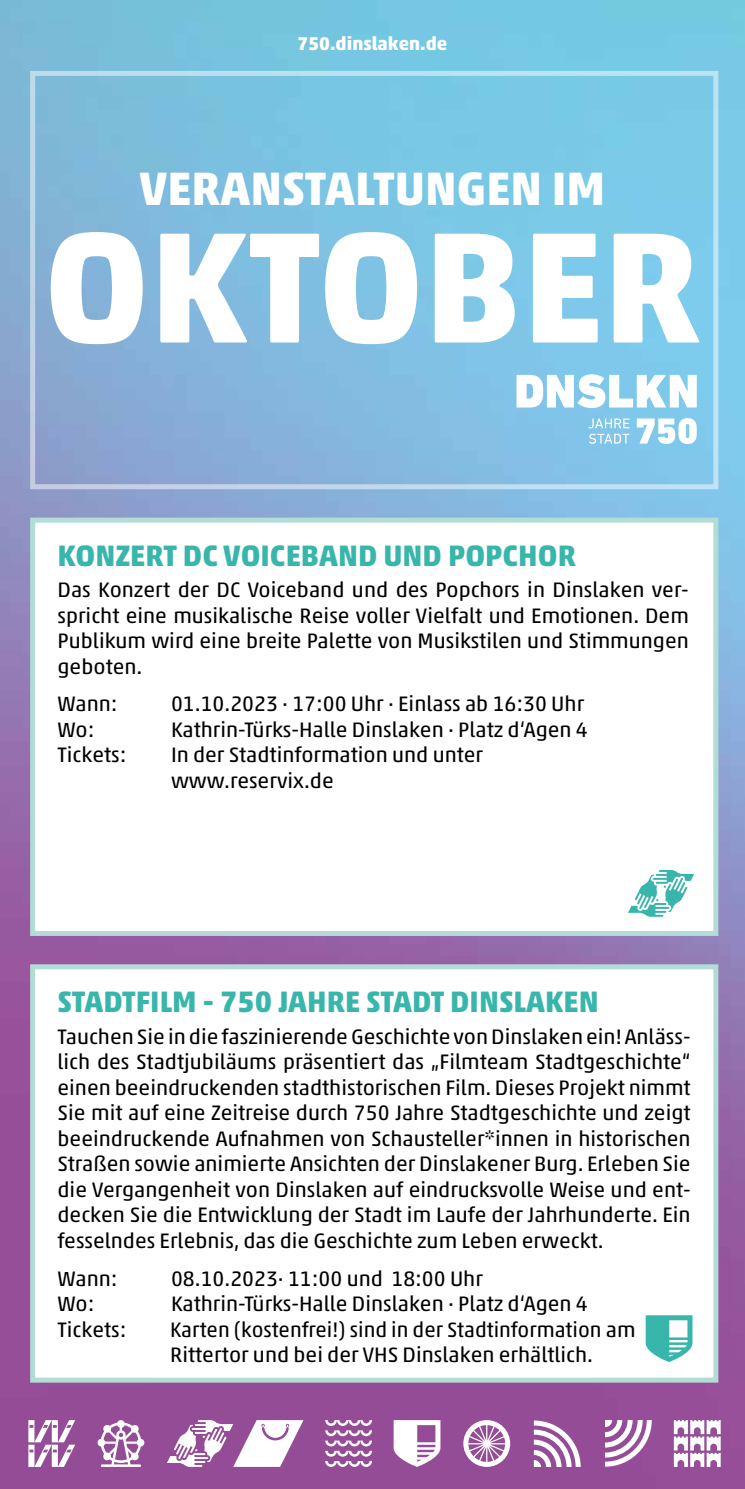
<style>
.page{position:relative;width:745px;height:1489px;background:#fff}
.page>*{position:absolute;margin:0;border:0;box-sizing:border-box;transform-origin:0 0}
.t1{font:700 160px "Akko Pro";color:#fff}
.t2{font:700 47.5px "Akko Pro";color:#fff}
.t3{font:700 30px "Akko Pro";color:#38b6ab}
.t4{font:21.25px/25.5px "Akko Pro";color:#000;text-align:justify}
.t5{font:700 18.75px "Akko Pro";color:#fff}
</style>
<div class="page">
<img style="left:0;top:0;width:744px;height:1488px">
<svg style="left:28px;top:1419px;width:1px;height:23px"></svg>
<div style="left:28px;top:1444px;width:6px;height:22px;background:#d6bbd7"></div>
<svg style="left:29px;top:1419px;width:46px;height:47px"></svg>
<svg style="left:97px;top:1419px;width:47px;height:47px"></svg>
<svg style="left:167px;top:1419px;width:136px;height:47px"></svg>
<svg style="left:325px;top:1419px;width:47px;height:47px"></svg>
<svg style="left:393px;top:1419px;width:47px;height:47px"></svg>
<svg style="left:463px;top:1419px;width:47px;height:47px"></svg>
<svg style="left:533px;top:1420px;width:47px;height:46px"></svg>
<svg style="left:602px;top:1419px;width:49px;height:47px"></svg>
<svg style="left:673px;top:1419px;width:47px;height:47px"></svg>
<div style="left:30px;top:517px;width:688px;height:418px;background:#fff;border:5px solid #b3dcd6"></div>
<div style="left:30px;top:964px;width:688px;height:418px;background:#fff;border:5px solid #b3dcd6"></div>
<svg style="left:516px;top:374px;width:180px;height:34px"></svg>
<svg style="left:588px;top:418px;width:108px;height:26px"></svg>
<svg style="left:628px;top:870px;width:65px;height:46px"></svg>
<svg style="left:645px;top:1315px;width:47px;height:46px"></svg>
<p class="t5" style="left:297px;top:31px;width:151px">750.dinslaken.de</p>
<h2 class="t2" style="left:139px;top:159px;width:467px">VERANSTALTUNGEN IM</h2>
<h1 class="t1" style="left:44px;top:189px;width:658px">OKTOBER</h1>
<h3 class="t3" style="left:57px;top:537px;width:519px">KONZERT DC VOICEBAND UND POPCHOR</h3>
<p class="t4" style="left:57px;top:577px;width:632px">Das Konzert der DC Voiceband und des Popchors in Dinslaken ver&shy;spricht eine musikalische Reise voller Vielfalt und Emotionen. Dem Publikum wird eine breite Palette von Musikstilen und Stimmungen geboten.</p>
<p class="t4" style="left:57px;top:691px;width:62px">Wann:</p>
<p class="t4" style="left:171px;top:691px;width:414px">01.10.2023 · 17:00 Uhr · Einlass ab 16:30 Uhr</p>
<p class="t4" style="left:57px;top:716px;width:38px">Wo:</p>
<p class="t4" style="left:171px;top:716px;width:418px">Kathrin-Türks-Halle Dinslaken · Platz d‘Agen 4</p>
<p class="t4" style="left:57px;top:742px;width:70px">Tickets:</p>
<p class="t4" style="left:171px;top:742px;width:313px">In der Stadtinformation und unter www.reservix.de</p>
<h3 class="t3" style="left:57px;top:983px;width:542px">STADTFILM - 750 JAHRE STADT DINSLAKEN</h3>
<p class="t4" style="left:57px;top:1023px;width:634px">Tauchen Sie in die faszinierende Geschichte von Dinslaken ein! Anläss&shy;lich des Stadtjubiläums präsentiert das „Filmteam Stadtgeschichte“ einen beeindruckenden stadthistorischen Film. Dieses Projekt nimmt Sie mit auf eine Zeitreise durch 750 Jahre Stadtgeschichte und zeigt beeindruckende Aufnahmen von Schausteller*innen in historischen Straßen sowie animierte Ansichten der Dinslakener Burg. Erleben Sie die Vergangenheit von Dinslaken auf eindrucksvolle Weise und ent&shy;decken Sie die Entwicklung der Stadt im Laufe der Jahrhunderte. Ein fesselndes Erlebnis, das die Geschichte zum Leben erweckt.</p>
<p class="t4" style="left:57px;top:1265px;width:62px">Wann:</p>
<p class="t4" style="left:171px;top:1265px;width:313px">08.10.2023· 11:00 und 18:00 Uhr</p>
<p class="t4" style="left:57px;top:1290px;width:38px">Wo:</p>
<p class="t4" style="left:171px;top:1290px;width:418px">Kathrin-Türks-Halle Dinslaken · Platz d‘Agen 4</p>
<p class="t4" style="left:57px;top:1316px;width:70px">Tickets:</p>
<p class="t4" style="left:170px;top:1316px;width:466px">Karten (kostenfrei!) sind in der Stadtinformation am<br>Rittertor und bei der VHS Dinslaken erhältlich.</p>
</div>
